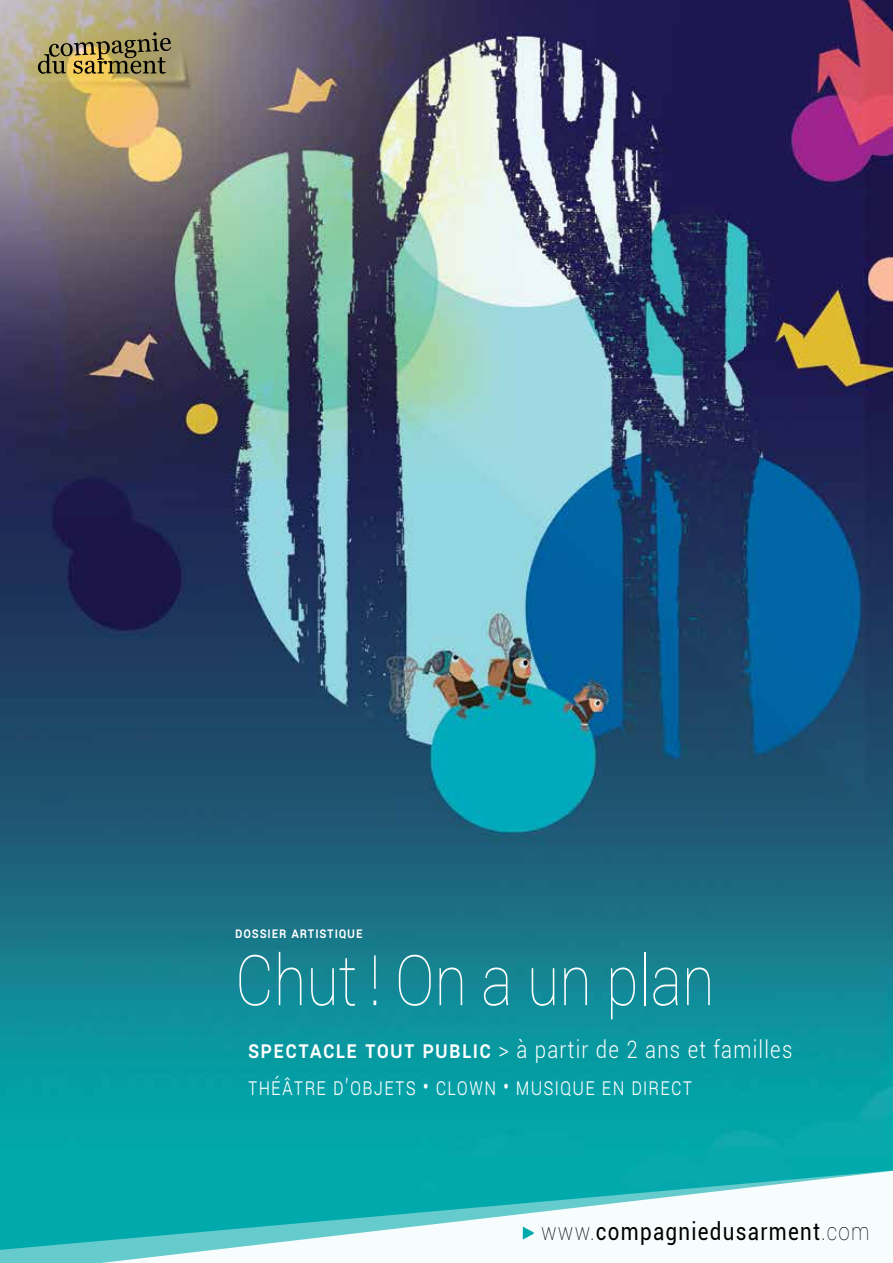
<style>
.page{position:relative;width:893px;height:1263px;background:#fff}
.page>*{position:absolute;margin:0;border:0;box-sizing:border-box;transform-origin:0 0}
.t1{font:100 69.9px "Roboto";color:#fff;scale:.85 1}
.t2{font:24.3px "Roboto";letter-spacing:.06em;color:#000;scale:.85 1}
.t3{font:300 24px/37.5px "Roboto";letter-spacing:.06em;color:#fff;scale:.85 1}
.t4{font:500 15px "Roboto";letter-spacing:.06em;color:#fff;scale:.85 1}
.s1{font-weight:500}
.s2{font-weight:100}
</style>
<div class="page">
<img style="left:0;top:0;width:892px;height:1169px">
<svg style="left:38px;top:32px;width:133px;height:42px"></svg>
<svg style="left:0;top:1169px;width:893px;height:94px"></svg>
<svg style="left:523px;top:1226px;width:11px;height:13px"></svg>
<p class="t4" style="left:235px;top:922px;width:152px">DOSSIER ARTISTIQUE</p>
<h1 class="t1" style="left:235px;top:932px;width:565px">Chut ! On a un plan</h1>
<p class="t3" style="left:248px;top:1029px;width:642px"><span class="s1">SPECTACLE TOUT PUBLIC</span> &gt; à partir de 2 ans et familles théâtre d’objets • clown • musique en direct</p>
<p class="t2" style="left:541px;top:1214px;width:388px"><span class="s2">www.</span>compagniedusarment<span class="s2">.com</span></p>
</div>
